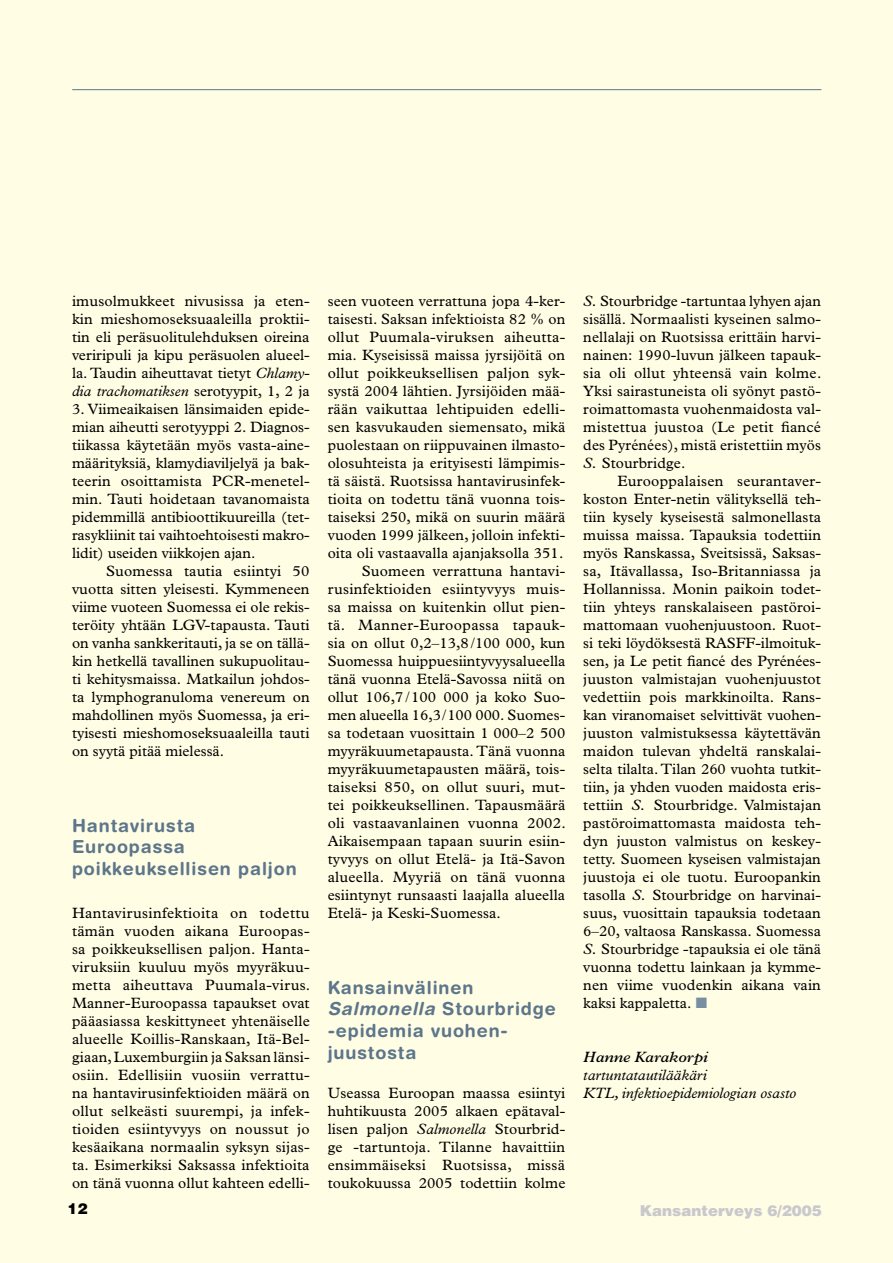
<style>
.page{position:relative;width:893px;height:1263px;background:#fffde4}
.page>*{position:absolute;margin:0;border:0;box-sizing:border-box;transform-origin:0 0}
.t1{font:700 18px/21.6px "Helvetica Rounded";letter-spacing:.05em;color:#5d768b}
.t2{font:15px/18px "Plantin";letter-spacing:.01em;color:#000;text-align:justify}
.t3{font:italic 15px/18px "Plantin";color:#000}
.t4{font:900 15px "Helvetica";color:#c9c8cd}
.t5{font:italic 600 15px "Plantin";color:#000}
.t6{font:900 15px "Helvetica";color:#000}
.s1{font-style:italic}
.s2{color:#788fa3}
</style>
<div class="page">
<hr style="left:72px;top:89px;width:749px;height:1px;background:#5d768b">
<p class="t2" style="left:72px;top:292px;width:239px">imusolmukkeet nivusissa ja eten&shy;kin mieshomoseksuaaleilla proktii&shy;tin eli peräsuolitulehduksen oireina veriripuli ja kipu peräsuolen alueel&shy;la. Taudin aiheuttavat tietyt <span class="s1">Chlamy&shy;dia trachomatiksen</span> serotyypit, 1, 2 ja</p>
<p class="t2" style="left:72px;top:400px;width:239px">3. Viimeaikaisen länsimaiden epide&shy;mian aiheutti serotyyppi 2. Diagnos&shy;tiikassa käytetään myös vasta-aine&shy;määrityksiä, klamydiaviljelyä ja bak&shy;teerin osoittamista PCR-menetel&shy;min. Tauti hoidetaan tavanomaista pidemmillä antibioottikuureilla (tet&shy;rasykliinit tai vaihtoehtoisesti makro&shy;lidit) useiden viikkojen ajan.</p>
<p class="t2" style="left:72px;top:562px;width:239px;text-indent:34px">Suomessa tautia esiintyi 50 vuotta sitten yleisesti. Kymmeneen viime vuoteen Suomessa ei ole rekis&shy;teröity yhtään LGV-tapausta. Tauti on vanha sankkeritauti, ja se on tällä&shy;kin hetkellä tavallinen sukupuolitau&shy;ti kehitysmaissa. Matkailun johdos&shy;ta lymphogranuloma venereum on mahdollinen myös Suomessa, ja eri&shy;tyisesti mieshomoseksuaaleilla tauti on syytä pitää mielessä.</p>
<p class="t1" style="left:72px;top:814px;width:226px">Hantavirusta<br>Euroopassa poikkeuksellisen paljon</p>
<p class="t2" style="left:72px;top:904px;width:240px">Hantavirusinfektioita on todettu tämän vuoden aikana Euroopas&shy;sa poikkeuksellisen paljon. Hanta&shy;viruksiin kuuluu myös myyräkuu&shy;metta aiheuttava Puumala-virus.<br>Manner-Euroopassa tapaukset ovat pääasiassa keskittyneet yhtenäiselle alueelle Koillis-Ranskaan, Itä-Bel&shy;giaan, Luxemburgiin ja Saksan länsi&shy;osiin. Edellisiin vuosiin verrattu&shy;na hantavirusinfektioiden määrä on ollut selkeästi suurempi, ja infek&shy;tioiden esiintyvyys on noussut jo kesäaikana normaalin syksyn sijas&shy;ta. Esimerkiksi Saksassa infektioita on tänä vuonna ollut kahteen edelli-</p>
<p class="t2" style="left:328px;top:292px;width:239px">seen vuoteen verrattuna jopa 4-ker-</p>
<p class="t2" style="left:328px;top:310px;width:239px">taisesti. Saksan infektioista 82 % on</p>
<p class="t2" style="left:328px;top:328px;width:239px">ollut Puumala-viruksen aiheutta-</p>
<p class="t2" style="left:328px;top:346px;width:239px">mia. Kyseisissä maissa jyrsijöitä on</p>
<p class="t2" style="left:328px;top:364px;width:239px">ollut poikkeuksellisen paljon syk-</p>
<p class="t2" style="left:328px;top:382px;width:239px">systä 2004 lähtien. Jyrsijöiden mää-</p>
<p class="t2" style="left:328px;top:400px;width:239px">rään vaikuttaa lehtipuiden edelli-</p>
<p class="t2" style="left:328px;top:418px;width:239px">sen kasvukauden siemensato, mikä</p>
<p class="t2" style="left:328px;top:436px;width:239px">puolestaan on riippuvainen ilmasto-</p>
<p class="t2" style="left:328px;top:454px;width:239px">olosuhteista ja erityisesti lämpimis-</p>
<p class="t2" style="left:328px;top:472px;width:239px">tä säistä. Ruotsissa hantavirusinfek-</p>
<p class="t2" style="left:328px;top:490px;width:239px">tioita on todettu tänä vuonna tois-</p>
<p class="t2" style="left:328px;top:508px;width:239px">taiseksi 250, mikä on suurin määrä</p>
<p class="t2" style="left:328px;top:526px;width:239px">vuoden 1999 jälkeen, jolloin infekti-</p>
<p class="t2" style="left:328px;top:544px;width:237px">oita oli vastaavalla ajanjaksolla 351.</p>
<p class="t2" style="left:362px;top:562px;width:205px">Suomeen verrattuna hantavi-</p>
<p class="t2" style="left:328px;top:580px;width:239px">rusinfektioiden esiintyvyys muis-</p>
<p class="t2" style="left:328px;top:598px;width:239px">sa maissa on kuitenkin ollut pien-</p>
<p class="t2" style="left:328px;top:616px;width:239px">tä. Manner-Euroopassa tapauk-</p>
<p class="t2" style="left:328px;top:634px;width:239px">sia on ollut 0,2–13,8 /100 000, kun</p>
<p class="t2" style="left:328px;top:652px;width:239px">Suomessa huippuesiintyvyysalueella</p>
<p class="t2" style="left:328px;top:670px;width:239px">tänä vuonna Etelä-Savossa niitä on</p>
<p class="t2" style="left:328px;top:688px;width:239px">ollut 106,7/100 000 ja koko Suo-</p>
<p class="t2" style="left:328px;top:706px;width:239px">men alueella 16,3/100 000. Suomes-</p>
<p class="t2" style="left:328px;top:724px;width:239px">sa todetaan vuosittain 1 000–2 500</p>
<p class="t2" style="left:328px;top:742px;width:239px">myyräkuumetapausta. Tänä vuonna</p>
<p class="t2" style="left:328px;top:760px;width:239px">myyräkuumetapausten määrä, tois-</p>
<p class="t2" style="left:328px;top:778px;width:239px">taiseksi 850, on ollut suuri, mut-</p>
<p class="t2" style="left:328px;top:796px;width:239px">tei poikkeuksellinen. Tapausmäärä</p>
<p class="t2" style="left:328px;top:814px;width:240px">oli vastaavanlainen vuonna 2002.</p>
<p class="t2" style="left:328px;top:832px;width:239px">Aikaisempaan tapaan suurin esiin-</p>
<p class="t2" style="left:328px;top:850px;width:239px">tyvyys on ollut Etelä- ja Itä-Savon</p>
<p class="t2" style="left:328px;top:868px;width:239px">alueella. Myyriä on tänä vuonna</p>
<p class="t2" style="left:328px;top:886px;width:239px">esiintynyt runsaasti laajalla alueella</p>
<p class="t2" style="left:328px;top:904px;width:175px">Etelä- ja Keski-Suomessa.</p>
<p class="t1" style="left:328px;top:976px;width:230px">Kansainvälinen<br><span class="s1">Salmonella</span> Stourbridge -epidemia vuohen&shy;juustosta</p>
<p class="t2" style="left:328px;top:1084px;width:239px">Useassa Euroopan maassa esiintyi huhtikuusta 2005 alkaen epätaval&shy;lisen paljon <span class="s1">Salmonella</span> Stourbrid&shy;ge -tartuntoja. Tilanne havaittiin ensimmäiseksi Ruotsissa, missä toukokuussa 2005 todettiin kolme</p>
<p class="t2" style="left:583px;top:292px;width:240px"><span class="s1">S.</span> Stourbridge -tartuntaa lyhyen ajan sisällä. Normaalisti kyseinen salmo&shy;nellalaji on Ruotsissa erittäin harvi&shy;nainen: 1990-luvun jälkeen tapauk&shy;sia oli ollut yhteensä vain kolme.<br>Yksi sairastuneista oli syönyt pastö&shy;roimattomasta vuohenmaidosta val&shy;mistettua juustoa (Le petit fiancé des Pyrénées), mistä eristettiin myös <span class="s1">S.</span> Stourbridge.</p>
<p class="t2" style="left:583px;top:472px;width:239px;text-indent:34px">Eurooppalaisen seurantaver&shy;koston Enter-netin välityksellä teh&shy;tiin kysely kyseisestä salmonellasta muissa maissa. Tapauksia todettiin myös Ranskassa, Sveitsissä, Saksas&shy;sa, Itävallassa, Iso-Britanniassa ja Hollannissa. Monin paikoin todet&shy;tiin yhteys ranskalaiseen pastöroi&shy;mattomaan vuohenjuustoon. Ruot&shy;si teki löydöksestä RASFF-ilmoituk&shy;sen, ja Le petit fiancé des Pyrénées&shy;juuston valmistajan vuohenjuustot vedettiin pois markkinoilta. Rans&shy;kan viranomaiset selvittivät vuohen&shy;juuston valmistuksessa käytettävän maidon tulevan yhdeltä ranskalai&shy;selta tilalta. Tilan 260 vuohta tutkit&shy;tiin, ja yhden vuoden maidosta eris&shy;tettiin <span class="s1">S.</span> Stourbridge. Valmistajan pastöroimattomasta maidosta teh&shy;dyn juuston valmistus on keskey&shy;tetty. Suomeen kyseisen valmistajan juustoja ei ole tuotu. Euroopankin tasolla <span class="s1">S.</span> Stourbridge on harvinai&shy;suus, vuosittain tapauksia todetaan 6–20, valtaosa Ranskassa. Suomessa <span class="s1">S.</span> Stourbridge -tapauksia ei ole tänä vuonna todettu lainkaan ja kymme&shy;nen viime vuodenkin aikana vain kaksi kappaletta. <span class="s2">■</span></p>
<p class="t5" style="left:583px;top:1048px;width:126px">Hanne Karakorpi</p>
<p class="t3" style="left:583px;top:1066px;width:214px">tartuntatautilääkäri<br>KTL, infektioepidemiologian osasto</p>
<p class="t6" style="left:68px;top:1199px;width:22px">12</p>
<p class="t4" style="left:640px;top:1200px;width:183px">Kansanterveys 6/2005</p>
</div>
